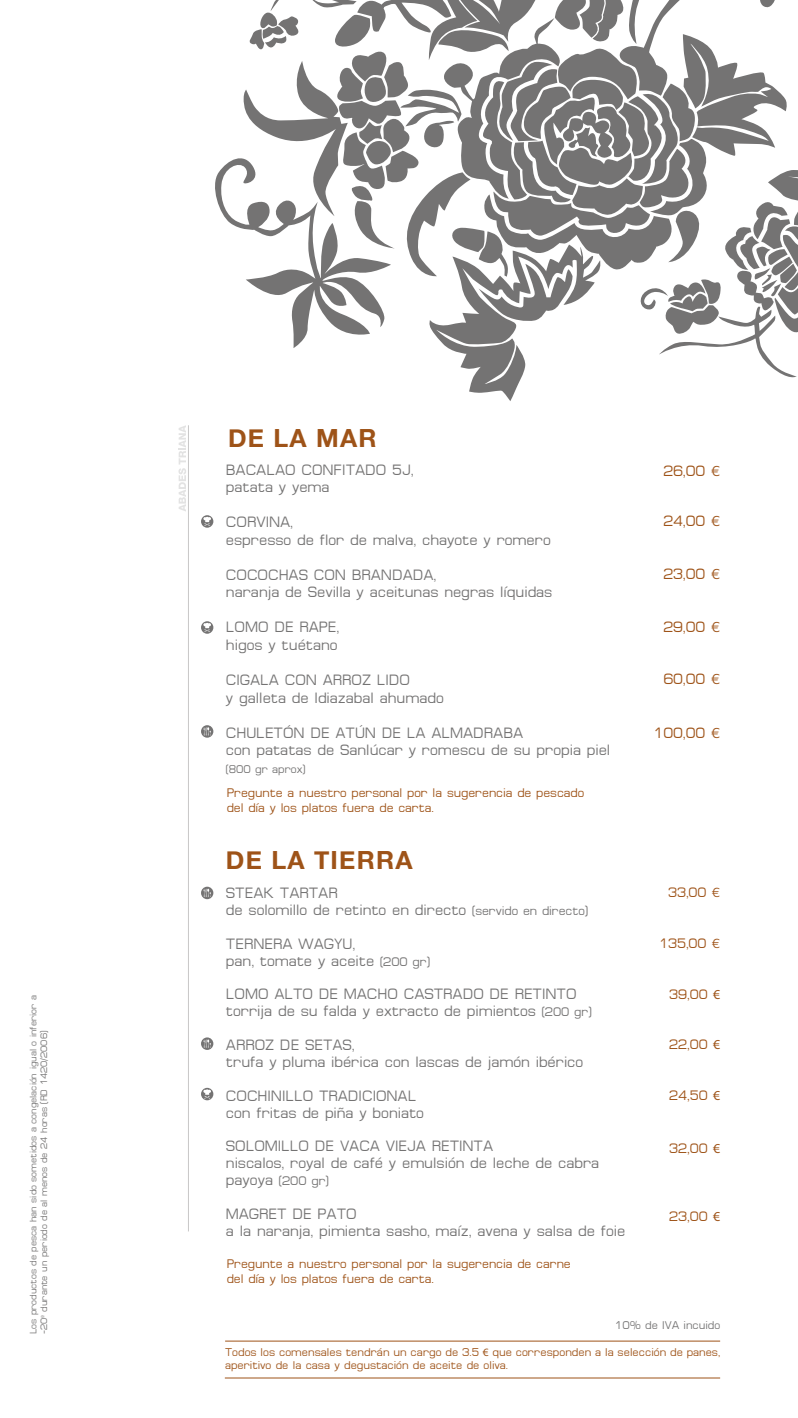
<style>
.page{position:relative;width:798px;height:1418px;background:#fff}
.page>*{position:absolute;margin:0;border:0;box-sizing:border-box;transform-origin:0 0}
.t1{font:700 25px "Helvetica Neue";letter-spacing:.05em;color:#9e5318}
.t2{font:15px/16.9px "Micro FLF";color:#747373}
.t3{font:15px "Micro FLF";color:#9e5318}
.t4{font:13.75px "Micro FLF";color:#9e5318}
.t5{font:12.5px/15px "Micro FLF";color:#9e5318}
.t6{font:12.5px "Micro FLF";color:#747373}
.t7{font:11.25px/12.5px "Micro FLF";letter-spacing:.01em;color:#9e5318}
.t8{font:11.25px "Micro FLF";color:#747373}
.t9{font:9.38px/10.6px "Micro FLF";color:#747373}
.s1{font-size:12.5px}
.s2{font-size:15px}
.s3{font-family:"Orator Std"}
.s4{font-family:"Myriad Pro"}
</style>
<div class="page">
<svg style="left:215px;top:0;width:582px;height:401px"></svg>
<hr style="left:188px;top:425px;width:1px;height:806px;background:#c8c7c7">
<svg style="left:178px;top:425px;width:8px;height:86px"></svg>
<hr style="left:225px;top:1340px;width:494px;height:1px;background:#9e5318">
<hr style="left:225px;top:1377px;width:494px;height:1px;background:#9e5318">
<svg style="left:201px;top:725px;width:12px;height:12px"></svg>
<svg style="left:203px;top:727px;width:8px;height:8px"></svg>
<svg style="left:201px;top:515px;width:12px;height:12px"></svg>
<svg style="left:203px;top:517px;width:8px;height:9px"></svg>
<svg style="left:201px;top:621px;width:12px;height:12px"></svg>
<svg style="left:203px;top:623px;width:8px;height:9px"></svg>
<svg style="left:201px;top:886px;width:12px;height:13px"></svg>
<svg style="left:203px;top:888px;width:8px;height:9px"></svg>
<svg style="left:201px;top:1037px;width:12px;height:12px"></svg>
<svg style="left:203px;top:1039px;width:8px;height:8px"></svg>
<svg style="left:201px;top:1087px;width:12px;height:13px"></svg>
<svg style="left:203px;top:1089px;width:8px;height:9px"></svg>
<p class="t9" style="left:28px;top:1334px;width:340px;rotate:-90deg">Los productos de pesca han sido sometidos a congelación igual o inferior a -20ª durante un periodo de al menos de 24 horas (RD 1420/2006)</p>
<h1 class="t1" style="left:228px;top:419px;width:150px">DE LA MAR</h1>
<p class="t2" style="left:226px;top:461px;width:189px;line-height:17.5px">BACALAO CONFITADO 5J, patata y yema</p>
<p class="t2" style="left:226px;top:513px;width:326px;line-height:17.5px">CORVINA,<br>espresso de flor de malva, chayote y romero</p>
<p class="t2" style="left:226px;top:566px;width:328px;line-height:17.5px">COCOCHAS CON BRANDADA,<br>naranja de Sevilla y aceitunas negras líquidas</p>
<p class="t2" style="left:226px;top:618px;width:115px;line-height:17.5px">LOMO DE RAPE, higos y tuétano</p>
<p class="t2" style="left:226px;top:671px;width:219px;line-height:17.5px">CIGALA CON ARROZ LIDO<br>y galleta de Idiazabal ahumado</p>
<p class="t2" style="left:226px;top:723px;width:386px;line-height:17.5px">CHULETÓN DE ATÚN DE LA ALMADRABA<br>con patatas de Sanlúcar y romescu de su propia piel</p>
<p class="t8" style="left:226px;top:762px;width:81px">(800 gr aprox)</p>
<p class="t5" style="left:226px;top:785px;width:359px">Pregunte a nuestro personal por la sugerencia de pescado del día y los platos fuera de carta.</p>
<h1 class="t1" style="left:226px;top:840px;width:188px">DE LA TIERRA</h1>
<p class="t2" style="left:226px;top:884px;width:363px">STEAK TARTAR<br>de solomillo de retinto en directo <span class="s1">(servido en directo)</span></p>
<p class="t2" style="left:226px;top:935px;width:205px">TERNERA WAGYU,<br>pan, tomate y aceite <span class="s1">(200 gr)</span></p>
<p class="t2" style="left:226px;top:986px;width:367px">LOMO ALTO DE MACHO CASTRADO DE RETINTO torrija de su falda y extracto de pimientos <span class="s1">(200 gr)</span></p>
<p class="t2" style="left:226px;top:1036px;width:358px">ARROZ DE SETAS,<br>trufa y pluma ibérica con lascas de jamón ibérico</p>
<p class="t2" style="left:226px;top:1087px;width:199px">COCHINILLO TRADICIONAL con fritas de piña y boniato</p>
<p class="t2" style="left:226px;top:1137px;width:375px">SOLOMILLO DE VACA VIEJA RETINTA<br>niscalos, royal de café y emulsión de leche de cabra</p>
<p class="t6" style="left:226px;top:1174px;width:104px"><span class="s2">payoya</span> (200 gr)</p>
<p class="t2" style="left:226px;top:1205px;width:401px">MAGRET DE PATO<br>a la naranja, pimienta sasho, maíz, avena y salsa de foie</p>
<p class="t5" style="left:226px;top:1255px;width:345px">Pregunte a nuestro personal por la sugerencia de carne del día y los platos fuera de carta.</p>
<p class="t3" style="left:663px;top:462px;width:58px">26,00 <span class="s3">€</span></p>
<p class="t3" style="left:663px;top:513px;width:58px">24,00 <span class="s3">€</span></p>
<p class="t3" style="left:663px;top:566px;width:58px">23,00 <span class="s3">€</span></p>
<p class="t3" style="left:663px;top:619px;width:58px">29,00 <span class="s3">€</span></p>
<p class="t3" style="left:663px;top:671px;width:58px">60,00 <span class="s3">€</span></p>
<p class="t3" style="left:653px;top:724px;width:68px">100,00 <span class="s3">€</span></p>
<p class="t4" style="left:667px;top:885px;width:54px">33,00 <span class="s3">€</span></p>
<p class="t4" style="left:658px;top:935px;width:62px">135,00 <span class="s3">€</span></p>
<p class="t4" style="left:669px;top:986px;width:52px">39,00 <span class="s4">€</span></p>
<p class="t4" style="left:669px;top:1037px;width:52px">22,00 <span class="s4">€</span></p>
<p class="t4" style="left:669px;top:1087px;width:52px">24,50 <span class="s4">€</span></p>
<p class="t4" style="left:669px;top:1140px;width:52px">32,00 <span class="s4">€</span></p>
<p class="t4" style="left:669px;top:1208px;width:52px">23,00 <span class="s4">€</span></p>
<p class="t8" style="left:614px;top:1318px;width:107px">10% de IVA incuido</p>
<p class="t7" style="left:225px;top:1345px;width:496px">Todos los comensales tendrán un cargo de 3.5 <span class="s4">€</span> que corresponden a la selección de panes, aperitivo de la casa y degustación de aceite de oliva.</p>
</div>
